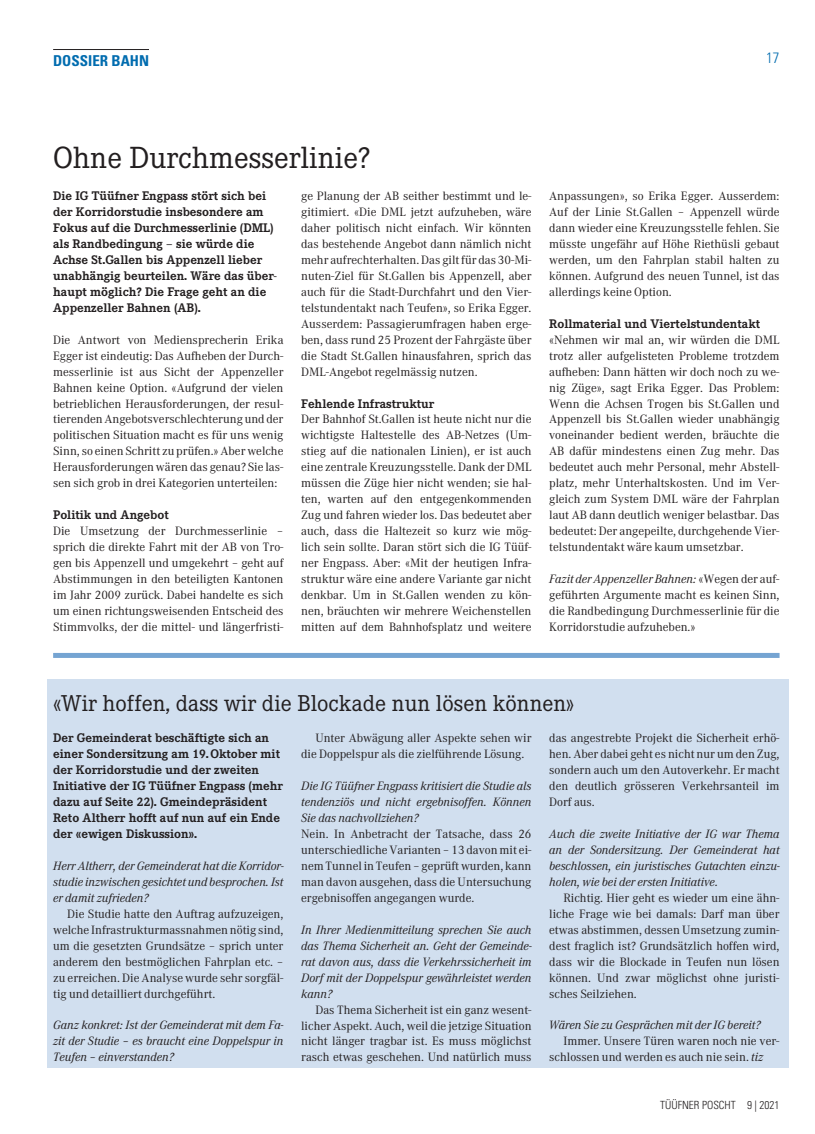
<style>
.page{position:relative;width:815px;height:1134px;background:#fff}
.page>*{position:absolute;margin:0;border:0;box-sizing:border-box;transform-origin:0 0}
.t1{font:30px "Corporate EBQ Regular 3";color:#231f20}
.t2{font:22.5px "Corporate EBQ Regular 3";color:#231f20}
.t3{font:700 condensed 15px "Univers LT Std";color:#006caf}
.t4{font:300 condensed 15px "Univers LT Std";color:#006caf}
.t5{font:700 12.25px/16px "Corporate EBQ";color:#231f20}
.t6{font:11.88px/16px "Corporate ABQ Regular 2";color:#231f20;text-align:justify}
.t7{font:italic 11.88px/16px "Corporate ABQ";color:#231f20;text-align:justify}
.t8{font:300 condensed 11.25px "Univers LT Std";color:#231f20}
.s1{font-family:"Corporate ABQ Regular 2";font-style:normal}
.s2{font-family:"Corporate ABQ";font-style:italic}
</style>
<div class="page">
<hr style="left:53px;top:49px;width:96px;height:1px;background:#231f20">
<div style="left:47px;top:679px;width:741px;height:388px;background:#d1dfef"></div>
<div style="left:53px;top:653px;width:727px;height:5px;background:#75a4d2"></div>
<p class="t3" style="left:53px;top:51px;width:97px">DOSSIER BAHN</p>
<p class="t4" style="left:766px;top:49px;width:15px">17</p>
<h1 class="t1" style="left:53px;top:141px;width:319px">Ohne Durchmesserlinie?</h1>
<p class="t5" style="left:53px;top:188px;width:225px">Die IG Tüüfner Engpass stört sich bei der Korridorstudie insbesondere am Fokus auf die Durchmesserlinie (DML) als Randbedingung – sie würde die Achse St.Gallen bis Appenzell lieber unabhängig beurteilen. Wäre das über&shy;haupt möglich? Die Frage geht an die Appenzeller Bahnen (AB).</p>
<p class="t6" style="left:53px;top:332px;width:232px">Die Antwort von Mediensprecherin Erika Egger ist eindeutig: Das Aufheben der Durch&shy;messerlinie ist aus Sicht der Appenzeller Bahnen keine Option. «Aufgrund der vielen betrieblichen Herausforderungen, der resul&shy;tierenden Angebotsverschlechterung und der politischen Situation macht es für uns wenig Sinn, so einen Schritt zu prüfen.» Aber welche Herausforderungen wären das genau? Sie las&shy;sen sich grob in drei Kategorien unterteilen:</p>
<p class="t5" style="left:53px;top:507px;width:117px">Politik und Angebot</p>
<p class="t6" style="left:53px;top:523px;width:232px">Die Umsetzung der Durchmesserlinie – sprich die direkte Fahrt mit der AB von Tro&shy;gen bis Appenzell und umgekehrt – geht auf Abstimmungen in den beteiligten Kantonen im Jahr 2009 zurück. Dabei handelte es sich um einen richtungsweisenden Entscheid des Stimmvolks, der die mittel- und längerfristi-</p>
<p class="t6" style="left:301px;top:188px;width:232px">ge Planung der AB seither bestimmt und le&shy;gitimiert. «Die DML jetzt aufzuheben, wäre daher politisch nicht einfach. Wir könnten das bestehende Angebot dann nämlich nicht mehr aufrechterhalten. Das gilt für das 30-Mi&shy;nuten-Ziel für St.Gallen bis Appenzell, aber auch für die Stadt-Durchfahrt und den Vier&shy;telstundentakt nach Teufen», so Erika Egger.<br>Ausserdem: Passagierumfragen haben erge&shy;ben, dass rund 25 Prozent der Fahrgäste über die Stadt St.Gallen hinausfahren, sprich das DML-Angebot regelmässig nutzen.</p>
<p class="t5" style="left:301px;top:395px;width:135px">Fehlende Infrastruktur</p>
<p class="t6" style="left:301px;top:411px;width:232px">Der Bahnhof St.Gallen ist heute nicht nur die wichtigste Haltestelle des AB-Netzes (Um&shy;stieg auf die nationalen Linien), er ist auch eine zentrale Kreuzungsstelle. Dank der DML müssen die Züge hier nicht wenden; sie hal&shy;ten, warten auf den entgegenkommenden Zug und fahren wieder los. Das bedeutet aber auch, dass die Haltezeit so kurz wie mög&shy;lich sein sollte. Daran stört sich die IG Tüüf&shy;ner Engpass. Aber: «Mit der heutigen Infra&shy;struktur wäre eine andere Variante gar nicht denkbar. Um in St.Gallen wenden zu kön&shy;nen, bräuchten wir mehrere Weichenstellen mitten auf dem Bahnhofsplatz und weitere</p>
<p class="t6" style="left:549px;top:188px;width:232px">Anpassungen», so Erika Egger. Ausserdem:<br>Auf der Linie St.Gallen – Appenzell würde dann wieder eine Kreuzungsstelle fehlen. Sie müsste ungefähr auf Höhe Riethüsli gebaut werden, um den Fahrplan stabil halten zu können. Aufgrund des neuen Tunnel, ist das allerdings keine Option.</p>
<p class="t5" style="left:549px;top:316px;width:212px">Rollmaterial und Viertelstundentakt</p>
<p class="t6" style="left:549px;top:332px;width:232px">«Nehmen wir mal an, wir würden die DML trotz aller aufgelisteten Probleme trotzdem aufheben: Dann hätten wir doch noch zu we&shy;nig Züge», sagt Erika Egger. Das Problem:<br>Wenn die Achsen Trogen bis St.Gallen und Appenzell bis St.Gallen wieder unabhängig voneinander bedient werden, bräuchte die AB dafür mindestens einen Zug mehr. Das bedeutet auch mehr Personal, mehr Abstell&shy;platz, mehr Unterhaltskosten. Und im Ver&shy;gleich zum System DML wäre der Fahrplan laut AB dann deutlich weniger belastbar. Das bedeutet: Der angepeilte, durchgehende Vier&shy;telstundentakt wäre kaum umsetzbar.</p>
<p class="t7" style="left:549px;top:571px;width:232px">Fazit der Appenzeller Bahnen: <span class="s1">«Wegen der auf-</span></p>
<p class="t6" style="left:549px;top:587px;width:232px">geführten Argumente macht es keinen Sinn, die Randbedingung Durchmesserlinie für die Korridorstudie aufzuheben.»</p>
<h2 class="t2" style="left:53px;top:690px;width:523px">«Wir hoffen, dass wir die Blockade nun lösen können»</h2>
<p class="t5" style="left:53px;top:730px;width:231px">Der Gemeinderat beschäftigte sich an einer Sondersitzung am 19.Oktober mit der Korridorstudie und der zweiten Initiative der IG Tüüfner Engpass (mehr dazu auf Seite 22). Gmeindepräsident Reto Altherr hofft auf nun auf ein Ende der «ewigen Diskussion».</p>
<p class="t7" style="left:53px;top:858px;width:232px">Herr Altherr, der Gemeinderat hat die Korridor&shy;studie inzwischen gesichtet und besprochen. Ist er damit zufrieden?</p>
<p class="t6" style="left:53px;top:906px;width:232px;text-indent:14px">Die Studie hatte den Auftrag aufzuzeigen, welche Infrastrukturmassnahmen nötig sind, um die gesetzten Grundsätze – sprich unter anderem den bestmöglichen Fahrplan etc. – zu erreichen. Die Analyse wurde sehr sorgfäl&shy;tig und detailliert durchgeführt.</p>
<p class="t7" style="left:53px;top:1017px;width:232px">Ganz konkret: Ist der Gemeinderat mit dem Fa&shy;zit der Studie – es braucht eine Doppelspur in Teufen – einverstanden?</p>
<p class="t6" style="left:301px;top:730px;width:232px;text-indent:14px">Unter Abwägung aller Aspekte sehen wir die Doppelspur als die zielführende Lösung.</p>
<p class="t7" style="left:301px;top:778px;width:232px">Die IG Tüüfner Engpass kritisiert die Studie als tendenziös und nicht ergebnisoffen. Können Sie das nachvollziehen?</p>
<p class="t6" style="left:301px;top:826px;width:232px">Nein. In Anbetracht der Tatsache, dass 26 unterschiedliche Varianten – 13 davon mit ei&shy;nem Tunnel in Teufen – geprüft wurden, kann man davon ausgehen, dass die Untersuchung ergebnisoffen angegangen wurde.</p>
<p class="t7" style="left:301px;top:922px;width:232px">In Ihrer Medienmitteilung sprechen Sie auch das Thema Sicherheit an. Geht der Gemeinde&shy;rat davon aus, dass die Verkehrssicherheit im Dorf mit der Doppelspur gewährleistet werden kann?</p>
<p class="t6" style="left:301px;top:1001px;width:232px;text-indent:14px">Das Thema Sicherheit ist ein ganz wesent&shy;licher Aspekt. Auch, weil die jetzige Situation nicht länger tragbar ist. Es muss möglichst rasch etwas geschehen. Und natürlich muss</p>
<p class="t6" style="left:549px;top:730px;width:232px">das angestrebte Projekt die Sicherheit erhö&shy;hen. Aber dabei geht es nicht nur um den Zug, sondern auch um den Autoverkehr. Er macht den deutlich grösseren Verkehrsanteil im Dorf aus.</p>
<p class="t7" style="left:549px;top:826px;width:232px">Auch die zweite Initiative der IG war Thema an der Sondersitzung. Der Gemeinderat hat beschlossen, ein juristisches Gutachten einzu&shy;holen, wie bei der ersten Initiative.</p>
<p class="t6" style="left:549px;top:890px;width:232px;text-indent:14px">Richtig. Hier geht es wieder um eine ähn&shy;liche Frage wie bei damals: Darf man über etwas abstimmen, dessen Umsetzung zumin&shy;dest fraglich ist? Grundsätzlich hoffen wird, dass wir die Blockade in Teufen nun lösen können. Und zwar möglichst ohne juristi&shy;sches Seilziehen.</p>
<p class="t7" style="left:549px;top:1017px;width:213px">Wären Sie zu Gesprächen mit der IG bereit?</p>
<p class="t6" style="left:549px;top:1033px;width:232px;text-indent:14px">Immer. Unsere Türen waren noch nie ver&shy;schlossen und werden es auch nie sein. <span class="s2">tiz</span></p>
<p class="t8" style="left:660px;top:1098px;width:121px">TÜÜFNER POSCHT 9 | 2021</p>
</div>
